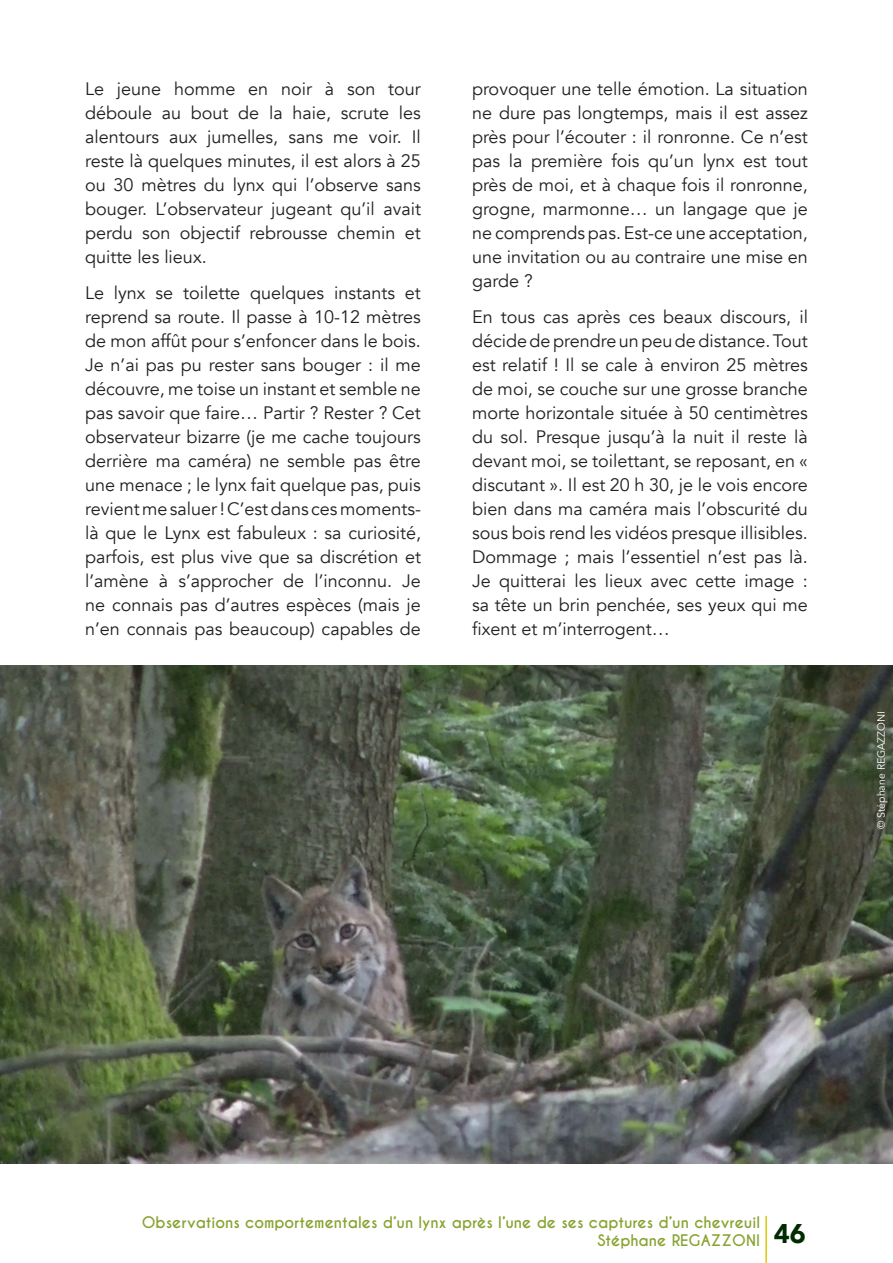
<style>
.page{position:relative;width:893px;height:1263px;background:#fff}
.page>*{position:absolute;margin:0;border:0;box-sizing:border-box;transform-origin:0 0}
.t1{font:900 27px "Avenir";color:#002b00}
.t2{font:18px/24px "Avenir";color:#231f20;text-align:justify}
.t3{font:700 15px/18px "Caviar Dreams";color:#87a330;text-align:right}
.t4{font:10.5px "Avenir";color:#fff}
</style>
<div class="page">
<hr style="left:765px;top:1216px;width:2px;height:47px;background:#dbcd00">
<img style="left:0;top:665px;width:893px;height:498px">
<p class="t2" style="left:85px;top:77px;width:337px">Le jeune homme en noir à son tour déboule au bout de la haie, scrute les alentours aux jumelles, sans me voir. Il reste là quelques minutes, il est alors à 25 ou 30 mètres du lynx qui l’observe sans bouger. L’observateur jugeant qu’il avait perdu son objectif rebrousse chemin et quitte les lieux.</p>
<p class="t2" style="left:85px;top:281px;width:337px">Le lynx se toilette quelques instants et reprend sa route. Il passe à 10-12 mètres de mon affût pour s’enfoncer dans le bois.<br>Je n’ai pas pu rester sans bouger : il me découvre, me toise un instant et semble ne pas savoir que faire… Partir ? Rester ? Cet observateur bizarre (je me cache toujours derrière ma caméra) ne semble pas être une menace ; le lynx fait quelque pas, puis revient me saluer ! C’est dans ces moments&shy;là que le Lynx est fabuleux : sa curiosité, parfois, est plus vive que sa discrétion et l’amène à s’approcher de l’inconnu. Je ne connais pas d’autres espèces (mais je n’en connais pas beaucoup) capables de</p>
<p class="t2" style="left:472px;top:77px;width:337px">provoquer une telle émotion. La situation ne dure pas longtemps, mais il est assez près pour l’écouter : il ronronne. Ce n’est pas la première fois qu’un lynx est tout près de moi, et à chaque fois il ronronne, grogne, marmonne… un langage que je ne comprends pas. Est-ce une acceptation, une invitation ou au contraire une mise en garde ?</p>
<p class="t2" style="left:472px;top:305px;width:337px">En tous cas après ces beaux discours, il décide de prendre un peu de distance. Tout est relatif ! Il se cale à environ 25 mètres de moi, se couche sur une grosse branche morte horizontale située à 50 centimètres du sol. Presque jusqu’à la nuit il reste là devant moi, se toilettant, se reposant, en « discutant ». Il est 20 h 30, je le vois encore bien dans ma caméra mais l’obscurité du sous bois rend les vidéos presque illisibles.<br>Dommage ; mais l’essentiel n’est pas là.<br>Je quitterai les lieux avec cette image : sa tête un brin penchée, ses yeux qui me fixent et m’interrogent…</p>
<p class="t4" style="left:875px;top:829px;width:119px;rotate:-90deg">© Stéphane REGAZZONI</p>
<p class="t3" style="left:142px;top:1213px;width:620px">Observations comportementales d’un lynx après l’une de ses captures d’un chevreuil<br>Stéphane REGAZZONI</p>
<p class="t1" style="left:774px;top:1210px;width:33px">46</p>
</div>
